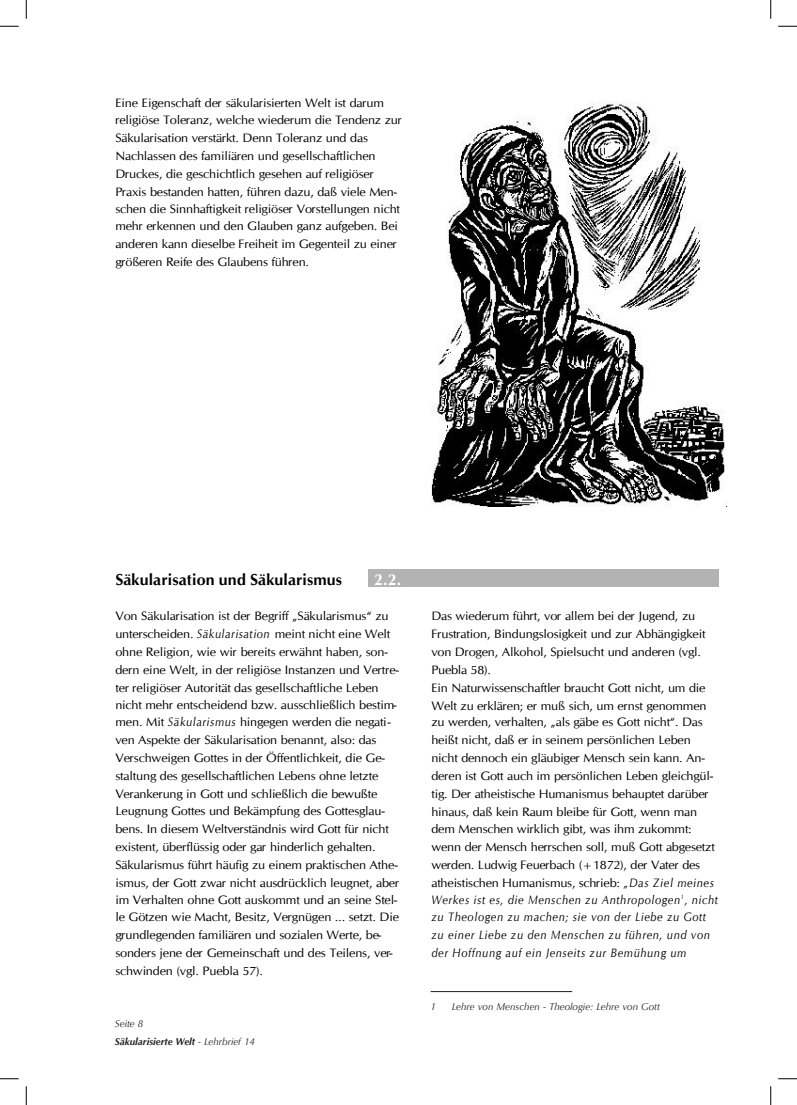
<style>
.page{position:relative;width:797px;height:1105px;background:#fff}
.page>*{position:absolute;margin:0;border:0;box-sizing:border-box;transform-origin:0 0}
.t1{font:700 16px "CG Omega";letter-spacing:.01em;color:#000}
.t2{font:700 16px "CG Omega";color:#fff}
.t3{font:12.25px/17.8px "CG Omega";letter-spacing:-.02em;color:#000;scale:1.05 1}
.t4{font:italic 10.25px/17.8px "CG Omega";letter-spacing:-.055em;color:#000;scale:1.08 1}
.t5{font:italic 10px/17.8px "Optima";color:#231f20}
.s1{font-style:italic}
.s2{font-family:"CG Omega";font-size:10.25px;color:#000}
.s3{font-weight:700}
</style>
<div class="page">
<div style="left:368px;top:569px;width:350px;height:18px;background:#b3b3b3"></div>
<img style="left:431px;top:101px;width:297px;height:405px">
<hr style="left:430px;top:991px;width:142px;height:1px;background:#231f20">
<svg style="left:0;top:25px;width:19px;height:2px"></svg>
<svg style="left:778px;top:25px;width:19px;height:2px"></svg>
<svg style="left:0;top:1078px;width:19px;height:1px"></svg>
<svg style="left:778px;top:1078px;width:19px;height:1px"></svg>
<svg style="left:25px;top:0;width:2px;height:19px"></svg>
<svg style="left:25px;top:1086px;width:2px;height:19px"></svg>
<svg style="left:770px;top:0;width:1px;height:19px"></svg>
<svg style="left:770px;top:1086px;width:1px;height:19px"></svg>
<p class="t3" style="left:115px;top:94px;width:274px">Eine Eigenschaft der säkularisierten Welt ist darum religiöse Toleranz, welche wiederum die Tendenz zur Säkularisation verstärkt. Denn Toleranz und das Nachlassen des familiären und gesellschaftlichen Druckes, die geschichtlich gesehen auf religiöser Praxis bestanden hatten, führen dazu, daß viele Men&shy;schen die Sinnhaftigkeit religiöser Vorstellungen nicht mehr erkennen und den Glauben ganz aufgeben. Bei anderen kann dieselbe Freiheit im Gegenteil zu einer größeren Reife des Glaubens führen.</p>
<h1 class="t1" style="left:115px;top:570px;width:228px">Säkularisation und Säkularismus</h1>
<h1 class="t2" style="left:374px;top:570px;width:29px">2.2.</h1>
<p class="t3" style="left:115px;top:607px;width:272px">Von Säkularisation ist der Begriff „Säkularismus“ zu unterscheiden. <span class="s1">Säkularisation</span> meint nicht eine Welt ohne Religion, wie wir bereits erwähnt haben, son&shy;dern eine Welt, in der religiöse Instanzen und Vertre&shy;ter religiöser Autorität das gesellschaftliche Leben nicht mehr entscheidend bzw. ausschließlich bestim&shy;men. Mit <span class="s1">Säkularismus</span> hingegen werden die negati&shy;ven Aspekte der Säkularisation benannt, also: das Verschweigen Gottes in der Öffentlichkeit, die Ge&shy;staltung des gesellschaftlichen Lebens ohne letzte Verankerung in Gott und schließlich die bewußte Leugnung Gottes und Bekämpfung des Gottesglau&shy;bens. In diesem Weltverständnis wird Gott für nicht existent, überflüssig oder gar hinderlich gehalten.<br>Säkularismus führt häufig zu einem praktischen Athe&shy;ismus, der Gott zwar nicht ausdrücklich leugnet, aber im Verhalten ohne Gott auskommt und an seine Stel&shy;le Götzen wie Macht, Besitz, Vergnügen ... setzt. Die grundlegenden familiären und sozialen Werte, be&shy;sonders jene der Gemeinschaft und des Teilens, ver&shy;schwinden (vgl. Puebla 57).</p>
<p class="t3" style="left:431px;top:608px;width:274px">Das wiederum führt, vor allem bei der Jugend, zu Frustration, Bindungslosigkeit und zur Abhängigkeit von Drogen, Alkohol, Spielsucht und anderen (vgl.<br>Puebla 58).<br>Ein Naturwissenschaftler braucht Gott nicht, um die Welt zu erklären; er muß sich, um ernst genommen zu werden, verhalten, „als gäbe es Gott nicht“. Das heißt nicht, daß er in seinem persönlichen Leben nicht dennoch ein gläubiger Mensch sein kann. An&shy;deren ist Gott auch im persönlichen Leben gleichgül&shy;tig. Der atheistische Humanismus behauptet darüber hinaus, daß kein Raum bleibe für Gott, wenn man dem Menschen wirklich gibt, was ihm zukommt: wenn der Mensch herrschen soll, muß Gott abgesetzt werden. Ludwig Feuerbach (+1872), der Vater des atheistischen Humanismus, schrieb: <span class="s1">„Das Ziel meines Werkes ist es, die Menschen zu Anthropologen</span><sup>1</sup><span class="s1">, nicht zu Theologen zu machen; sie von der Liebe zu Gott zu einer Liebe zu den Menschen zu führen, und von der Hoffnung auf ein Jenseits zur Bemühung um</span></p>
<p class="t5" style="left:430px;top:997px;width:9px">1<span class="s2">1</span></p>
<p class="t5" style="left:452px;top:997px;width:210px">Lehre von Menschen - Theologie: Lehre von Gott</p>
<p class="t4" style="left:453px;top:998px;width:195px">Lehre von Menschen - Theologie: Lehre von Gott</p>
<p class="t5" style="left:115px;top:1015px;width:141px">Seite 8<br><span class="s3">Säkularisierte Welt</span> - Lehrbrief 14</p>
<p class="t4" style="left:117px;top:1016px;width:133px">Seite 8<br><span class="s3">Säkularisierte Welt</span>- Lehrbrief 14</p>
</div>
